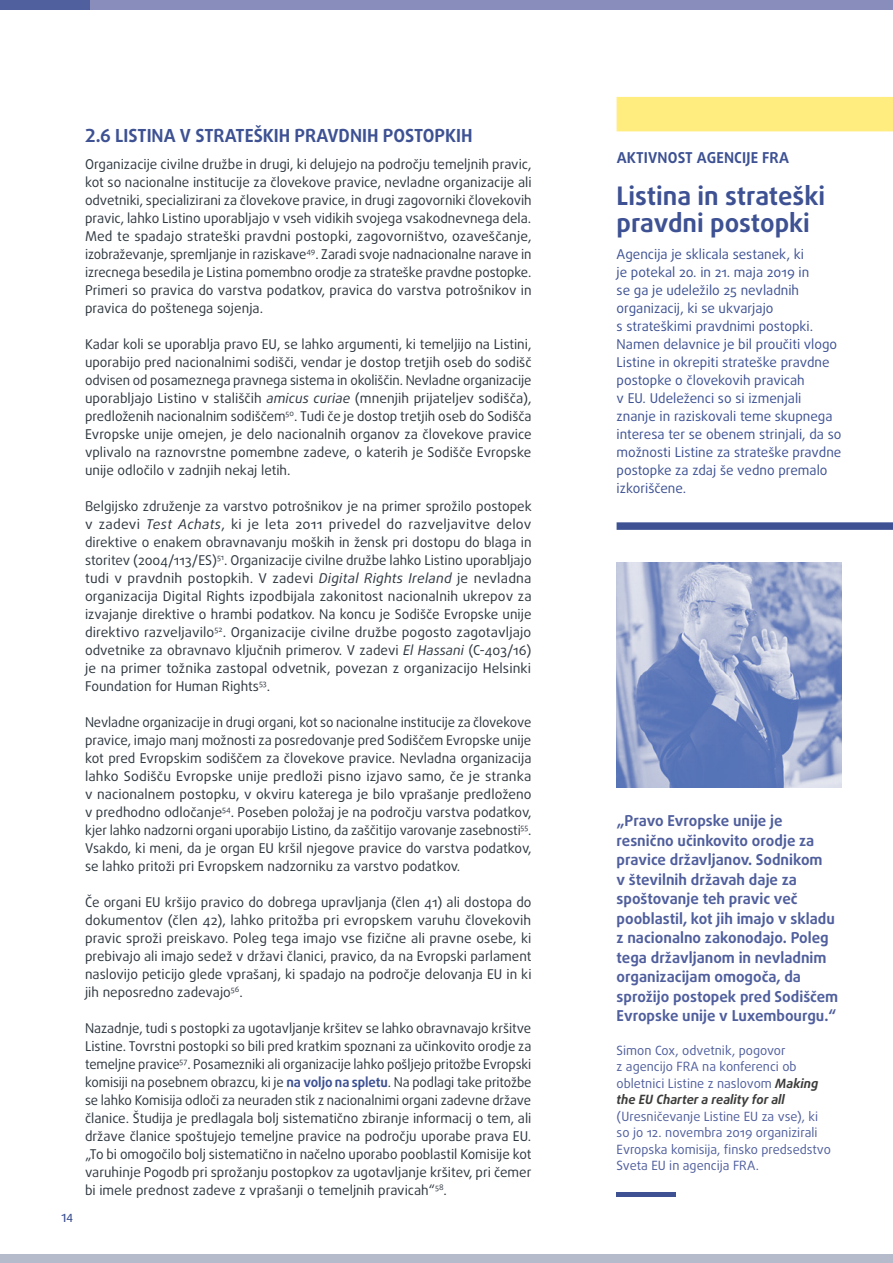
<style>
.page{position:relative;width:893px;height:1263px;background:#fff}
.page>*{position:absolute;margin:0;border:0;box-sizing:border-box;transform-origin:0 0}
.FRA_activity_title{font:700 25.5px/27px "Daxline Pro";color:#3d5193}
.title_2{font:700 18px "Daxline Pro";color:#3d5193}
.t1{font:700 15px/19.5px "Daxline Pro";color:#505f9d}
.FRA_activity_supra{font:700 15px "Daxline Pro";letter-spacing:.01em;color:#3d5193}
.BODYTEXT{font:13.5px/18px "Daxline Pro";color:#2e373f;text-align:justify}
.FRA_activity_last_no{font:13.5px/18px "Daxline Pro";color:#3d5193}
.Quote_signature{font:12.75px/16.5px "Daxline Pro";color:#505f9d}
.t2{font:500 11.25px "Daxline Pro";color:#3d5193}
.s1{font-style:italic}
.s2{font-weight:700;color:#3d5193}
.s3{font-weight:700;font-style:italic;color:#3b3b3a}
</style>
<div class="page">
<div style="left:89px;top:0;width:804px;height:10px;background:#898dbc"></div>
<div style="left:0;top:0;width:89px;height:10px;background:#505f9d"></div>
<div style="left:0;top:1254px;width:893px;height:9px;background:#b5bbca"></div>
<div style="left:617px;top:1192px;width:59px;height:5px;background:#3d5193"></div>
<img style="left:617px;top:562px;width:225px;height:225px">
<div style="left:617px;top:97px;width:276px;height:34px;background:#ffed80"></div>
<div style="left:617px;top:522px;width:276px;height:8px;background:#3d5193"></div>
<p class="t2" style="left:62px;top:1210px;width:13px">14</p>
<p class="title_2" style="left:85px;top:123px;width:389px">2.6 LISTINA V STRATEŠKIH PRAVDNIH POSTOPKIH</p>
<p class="BODYTEXT" style="left:85px;top:155px;width:448px">Organizacije civilne družbe in drugi, ki delujejo na področju temeljnih pravic, kot so nacionalne institucije za človekove pravice, nevladne organizacije ali odvetniki, specializirani za človekove pravice, in drugi zagovorniki človekovih pravic, lahko Listino uporabljajo v vseh vidikih svojega vsakodnevnega dela.<br>Med te spadajo strateški pravdni postopki, zagovorništvo, ozaveščanje, izobraževanje, spremljanje in raziskave<sup>49</sup>. Zaradi svoje nadnacionalne narave in izrecnega besedila je Listina pomembno orodje za strateške pravdne postopke.<br>Primeri so pravica do varstva podatkov, pravica do varstva potrošnikov in pravica do poštenega sojenja.</p>
<p class="BODYTEXT" style="left:85px;top:335px;width:448px">Kadar koli se uporablja pravo EU, se lahko argumenti, ki temeljijo na Listini, uporabijo pred nacionalnimi sodišči, vendar je dostop tretjih oseb do sodišč odvisen od posameznega pravnega sistema in okoliščin. Nevladne organizacije uporabljajo Listino v stališčih <span class="s1">amicus curiae</span> (mnenjih prijateljev sodišča), predloženih nacionalnim sodiščem<sup>50</sup>. Tudi če je dostop tretjih oseb do Sodišča Evropske unije omejen, je delo nacionalnih organov za človekove pravice vplivalo na raznovrstne pomembne zadeve, o katerih je Sodišče Evropske unije odločilo v zadnjih nekaj letih.</p>
<p class="BODYTEXT" style="left:85px;top:497px;width:448px">Belgijsko združenje za varstvo potrošnikov je na primer sprožilo postopek v zadevi <span class="s1">Test Achats</span>, ki je leta 2011 privedel do razveljavitve delov direktive o enakem obravnavanju moških in žensk pri dostopu do blaga in storitev (2004/113/ES)<sup>51</sup>. Organizacije civilne družbe lahko Listino uporabljajo tudi v pravdnih postopkih. V zadevi <span class="s1">Digital Rights Ireland</span> je nevladna organizacija Digital Rights izpodbijala zakonitost nacionalnih ukrepov za izvajanje direktive o hrambi podatkov. Na koncu je Sodišče Evropske unije direktivo razveljavilo<sup>52</sup>. Organizacije civilne družbe pogosto zagotavljajo odvetnike za obravnavo ključnih primerov. V zadevi <span class="s1">El Hassani</span> (C-403/16) je na primer tožnika zastopal odvetnik, povezan z organizacijo Helsinki Foundation for Human Rights<sup>53</sup>.</p>
<p class="BODYTEXT" style="left:85px;top:713px;width:448px">Nevladne organizacije in drugi organi, kot so nacionalne institucije za človekove pravice, imajo manj možnosti za posredovanje pred Sodiščem Evropske unije kot pred Evropskim sodiščem za človekove pravice. Nevladna organizacija lahko Sodišču Evropske unije predloži pisno izjavo samo, če je stranka v nacionalnem postopku, v okviru katerega je bilo vprašanje predloženo v predhodno odločanje<sup>54</sup>. Poseben položaj je na področju varstva podatkov, kjer lahko nadzorni organi uporabijo Listino, da zaščitijo varovanje zasebnosti<sup>55</sup>.<br>Vsakdo, ki meni, da je organ EU kršil njegove pravice do varstva podatkov, se lahko pritoži pri Evropskem nadzorniku za varstvo podatkov.</p>
<p class="BODYTEXT" style="left:85px;top:893px;width:448px">Če organi EU kršijo pravico do dobrega upravljanja (člen 41) ali dostopa do dokumentov (člen 42), lahko pritožba pri evropskem varuhu človekovih pravic sproži preiskavo. Poleg tega imajo vse fizične ali pravne osebe, ki prebivajo ali imajo sedež v državi članici, pravico, da na Evropski parlament naslovijo peticijo glede vprašanj, ki spadajo na področje delovanja EU in ki jih neposredno zadevajo<sup>56</sup>.</p>
<p class="BODYTEXT" style="left:85px;top:1019px;width:448px">Nazadnje, tudi s postopki za ugotavljanje kršitev se lahko obravnavajo kršitve Listine. Tovrstni postopki so bili pred kratkim spoznani za učinkovito orodje za temeljne pravice<sup>57</sup>. Posamezniki ali organizacije lahko pošljejo pritožbe Evropski komisiji na posebnem obrazcu, ki je <span class="s2">na voljo na spletu</span>. Na podlagi take pritožbe se lahko Komisija odloči za neuraden stik z nacionalnimi organi zadevne države članice. Študija je predlagala bolj sistematično zbiranje informacij o tem, ali države članice spoštujejo temeljne pravice na področju uporabe prava EU. „To bi omogočilo bolj sistematično in načelno uporabo pooblastil Komisije kot varuhinje Pogodb pri sprožanju postopkov za ugotavljanje kršitev, pri čemer bi imele prednost zadeve z vprašanji o temeljnih pravicah“<sup>58</sup>.</p>
<p class="FRA_activity_supra" style="left:617px;top:148px;width:174px">AKTIVNOST AGENCIJE FRA</p>
<p class="FRA_activity_title" style="left:617px;top:182px;width:210px">Listina in strateški pravdni postopki</p>
<p class="FRA_activity_last_no" style="left:617px;top:245px;width:226px">Agencija je sklicala sestanek, ki<br>je potekal 20. in 21. maja 2019 in<br>se ga je udeležilo 25 nevladnih organizacij, ki se ukvarjajo<br>s strateškimi pravdnimi postopki.<br>Namen delavnice je bil proučiti vlogo Listine in okrepiti strateške pravdne postopke o človekovih pravicah<br>v EU. Udeleženci so si izmenjali znanje in raziskovali teme skupnega interesa ter se obenem strinjali, da so možnosti Listine za strateške pravdne postopke za zdaj še vedno premalo izkoriščene.</p>
<p class="t1" style="left:617px;top:811px;width:223px">„Pravo Evropske unije je resnično učinkovito orodje za pravice državljanov. Sodnikom<br>v številnih državah daje za spoštovanje teh pravic več pooblastil, kot jih imajo v skladu z nacionalno zakonodajo. Poleg tega državljanom in nevladnim organizacijam omogoča, da sprožijo postopek pred Sodiščem<br>Evropske unije v Luxembourgu.“</p>
<p class="Quote_signature" style="left:617px;top:1042px;width:216px">Simon Cox, odvetnik, pogovor<br>z agencijo FRA na konferenci ob obletnici Listine z naslovom <span class="s3">Making the EU Charter a reality for all </span>(Uresničevanje Listine EU za vse), ki so jo 12. novembra 2019 organizirali Evropska komisija, finsko predsedstvo Sveta EU in agencija FRA.</p>
</div>
